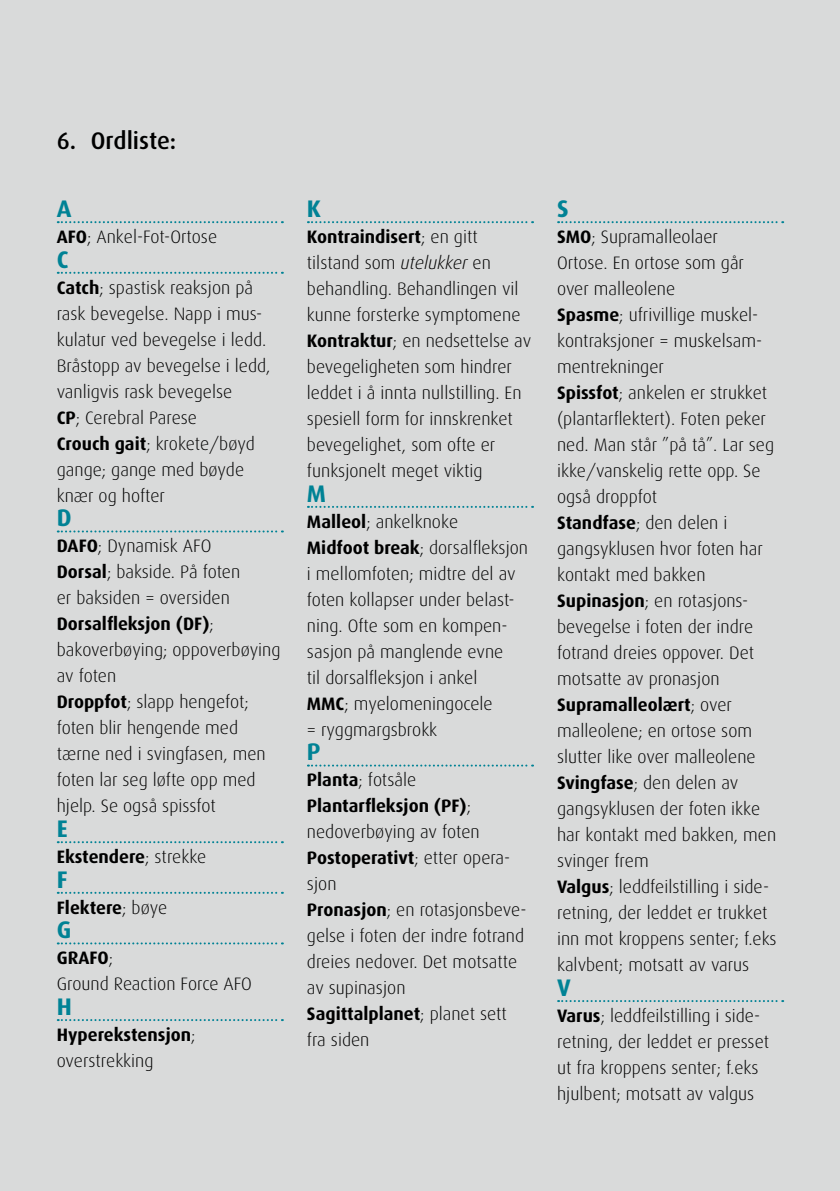
<style>
.page{position:relative;width:840px;height:1191px;background:#fff}
.page>*{position:absolute;margin:0;border:0;box-sizing:border-box;transform-origin:0 0}
.t1{font:700 24px "Dax";color:#008295}
.t2{font:500 24px "Dax";color:#000}
.t3{font:300 18px/26px "Dax";color:#000}
.t4{font:700 18px/26px "Dax";color:#000}
.s1{font-weight:700}
.s2{font-weight:300}
.s3{font-style:italic}
</style>
<div class="page">
<div style="left:0;top:0;width:839px;height:1191px;background:#d9dada"></div>
<svg style="left:58px;top:221px;width:225px;height:2px"></svg>
<svg style="left:58px;top:272px;width:225px;height:2px"></svg>
<svg style="left:58px;top:530px;width:225px;height:2px"></svg>
<svg style="left:58px;top:841px;width:225px;height:2px"></svg>
<svg style="left:58px;top:891px;width:225px;height:2px"></svg>
<svg style="left:58px;top:942px;width:225px;height:2px"></svg>
<svg style="left:58px;top:1019px;width:225px;height:2px"></svg>
<svg style="left:308px;top:221px;width:224px;height:2px"></svg>
<svg style="left:308px;top:506px;width:224px;height:2px"></svg>
<svg style="left:308px;top:764px;width:224px;height:2px"></svg>
<svg style="left:557px;top:221px;width:225px;height:2px"></svg>
<svg style="left:557px;top:1000px;width:225px;height:2px"></svg>
<h1 class="t2" style="left:57px;top:127px;width:121px">6. Ordliste:</h1>
<h1 class="t1" style="left:57px;top:195px;width:16px">A</h1>
<p class="t3" style="left:57px;top:224px;width:162px"><span class="s1">AFO</span>; Ankel-Fot-Ortose</p>
<h1 class="t1" style="left:57px;top:246px;width:13px">C</h1>
<p class="t3" style="left:57px;top:274px;width:215px"><span class="s1">Catch</span>; spastisk reaksjon på rask bevegelse. Napp i mus&shy;kulatur ved bevegelse i ledd.<br>Bråstopp av bevegelse i ledd, vanligvis rask bevegelse<br><span class="s1">CP</span>; Cerebral Parese<br><span class="s1">Crouch gait</span>; krokete/bøyd gange; gange med bøyde knær og hofter</p>
<h1 class="t1" style="left:57px;top:504px;width:16px">D</h1>
<p class="t3" style="left:57px;top:533px;width:225px"><span class="s1">DAFO</span>; Dynamisk AFO<br><span class="s1">Dorsal</span>; bakside. På foten<br>er baksiden = oversiden<br><span class="s1">Dorsalfleksjon (DF)</span>; bakoverbøying; oppoverbøying av foten<br><span class="s1">Droppfot</span>; slapp hengefot; foten blir hengende med tærne ned i svingfasen, men foten lar seg løfte opp med hjelp. Se også spissfot</p>
<h1 class="t1" style="left:57px;top:815px;width:10px">e</h1>
<p class="t4" style="left:57px;top:844px;width:151px">Ekstendere<span class="s2">; strekke</span></p>
<h1 class="t1" style="left:57px;top:865px;width:10px">f</h1>
<p class="t4" style="left:57px;top:894px;width:112px">Flektere<span class="s2">; bøye</span></p>
<h1 class="t1" style="left:57px;top:916px;width:16px">g</h1>
<p class="t3" style="left:57px;top:945px;width:197px"><span class="s1">GRAFO</span>;<br>Ground Reaction Force AFO</p>
<h1 class="t1" style="left:57px;top:993px;width:17px">h</h1>
<p class="t4" style="left:57px;top:1021px;width:140px">Hyperekstensjon<span class="s2">; overstrekking</span></p>
<h1 class="t1" style="left:307px;top:195px;width:16px">K</h1>
<p class="t3" style="left:307px;top:224px;width:226px"><span class="s1">Kontraindisert</span>; en gitt tilstand som <span class="s3">utelukker</span> en behandling. Behandlingen vil kunne forsterke symptomene<br><span class="s1">Kontraktur</span>; en nedsettelse av bevegeligheten som hindrer leddet i å innta nullstilling. En spesiell form for innskrenket bevegelighet, som ofte er funksjonelt meget viktig</p>
<h1 class="t1" style="left:307px;top:480px;width:19px">m</h1>
<p class="t3" style="left:307px;top:508px;width:222px"><span class="s1">Malleol</span>; ankelknoke<br><span class="s1">Midfoot break</span>; dorsalfleksjon i mellomfoten; midtre del av foten kollapser under belast&shy;ning. Ofte som en kompen&shy;sasjon på manglende evne<br>til dorsalfleksjon i ankel<br><span class="s1">MMC</span>; myelomeningocele<br>= ryggmargsbrokk</p>
<h1 class="t1" style="left:307px;top:738px;width:13px">p</h1>
<p class="t3" style="left:307px;top:767px;width:221px"><span class="s1">Planta</span>; fotsåle<br><span class="s1">Plantarfleksjon (PF)</span>; nedoverbøying av foten<br><span class="s1">Postoperativt</span>; etter opera&shy;sjon<br><span class="s1">Pronasjon</span>; en rotasjonsbeve&shy;gelse i foten der indre fotrand dreies nedover. Det motsatte av supinasjon<br><span class="s1">Sagittalplanet</span>; planet sett fra siden</p>
<h1 class="t1" style="left:556px;top:195px;width:11px">s</h1>
<p class="t3" style="left:556px;top:224px;width:221px"><span class="s1">SMO</span>; Supramalleolaer<br>Ortose. En ortose som går over malleolene<br><span class="s1">Spasme</span>; ufrivillige muskel&shy;kontraksjoner = muskelsam&shy;mentrekninger<br><span class="s1">Spissfot</span>; ankelen er strukket (plantarflektert). Foten peker ned. Man står ”på tå”. Lar seg ikke/vanskelig rette opp. Se også droppfot<br><span class="s1">Standfase</span>; den delen i gangsyklusen hvor foten har kontakt med bakken<br><span class="s1">Supinasjon</span>; en rotasjons&shy;bevegelse i foten der indre fotrand dreies oppover. Det motsatte av pronasjon<br><span class="s1">Supramalleolært</span>; over malleolene; en ortose som slutter like over malleolene<br><span class="s1">Svingfase</span>; den delen av gangsyklusen der foten ikke har kontakt med bakken, men svinger frem<br><span class="s1">Valgus</span>; leddfeilstilling i side&shy;retning, der leddet er trukket inn mot kroppens senter; f.eks kalvbent; motsatt av varus</p>
<h1 class="t1" style="left:556px;top:974px;width:14px">v</h1>
<p class="t3" style="left:556px;top:1002px;width:213px"><span class="s1">Varus</span>; leddfeilstilling i side&shy;retning, der leddet er presset ut fra kroppens senter; f.eks hjulbent; motsatt av valgus</p>
</div>
